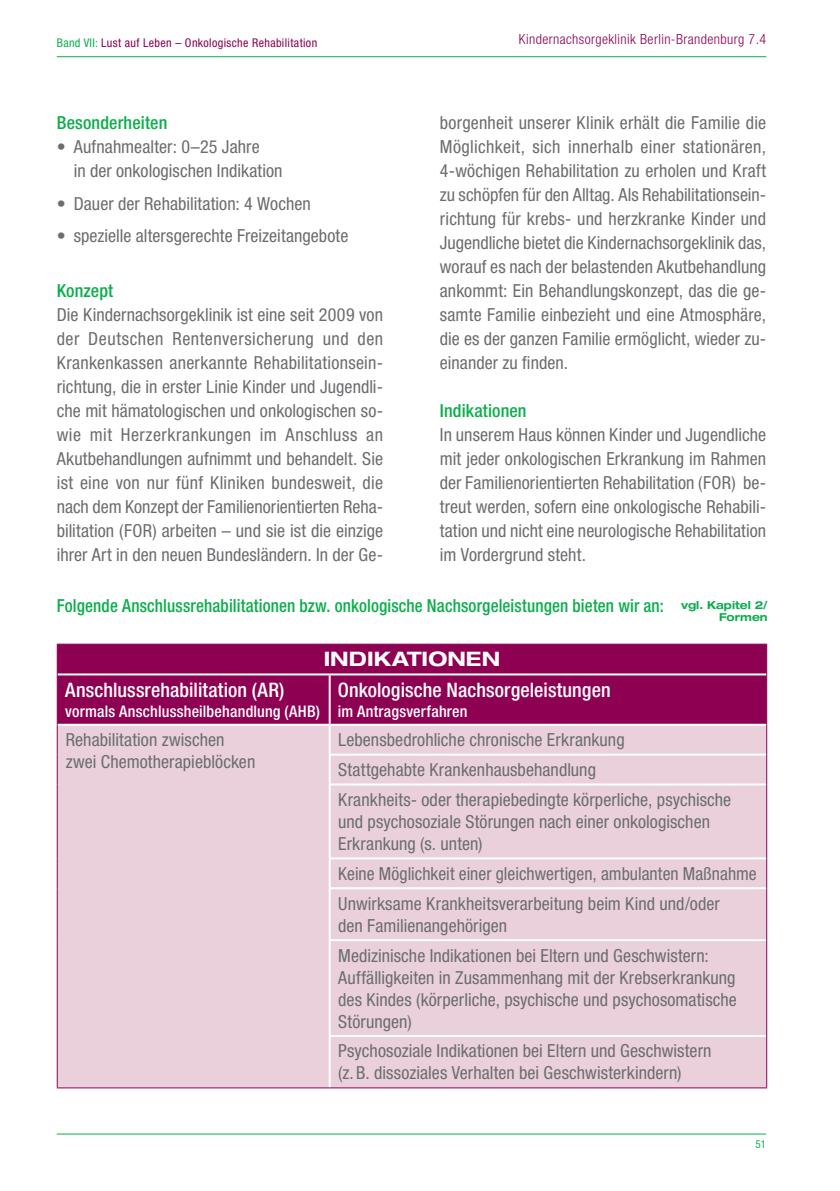
<style>
.page{position:relative;width:840px;height:1191px;background:#fff}
.page>*{position:absolute;margin:0;border:0;box-sizing:border-box;transform-origin:0 0}
.t1{font:500 condensed 20px "Helvetica Neue LT Std";letter-spacing:.005em;color:#fff}
.t2{font:700 expanded 20px "Helvetica Neue LT Std";letter-spacing:.005em;color:#fff}
.t3{font:condensed 18px/24px "Helvetica Neue LT Std";color:#6c6d70}
.t4{font:500 condensed 18px "Helvetica Neue LT Std";letter-spacing:.01em;color:#0cae4c;scale:.95 1}
.t5{font:500 condensed 18px "Helvetica Neue LT Std";letter-spacing:.01em;color:#0cae4c}
.t6{font:500 condensed 16px "Helvetica Neue LT Std";letter-spacing:.01em;color:#fff}
.t7{font:300 condensed 14px "Helvetica Neue LT Std";letter-spacing:.03em;color:#8d0052}
.t8{font:condensed 12px "Helvetica Neue LT Std";letter-spacing:.03em;color:#8d0052}
.t9{font:700 expanded 11px/12px "Helvetica Neue LT Std";color:#0cae4c;text-align:right;scale:.95 1}
.t10{font:condensed 11px "Helvetica Neue LT Std";color:#0cae4c}
.s1{color:#0cae4c}
</style>
<div class="page">
<hr style="left:57px;top:56px;width:708px;height:1px;background:#0cae4c">
<hr style="left:57px;top:1133px;width:708px;height:1px;background:#0cae4c">
<div style="left:58px;top:644px;width:707px;height:79px;background:#8d0052"></div>
<div style="left:58px;top:725px;width:707px;height:362px;background:#e9d0db"></div>
<hr style="left:328px;top:725px;width:2px;height:28px;background:#fff">
<hr style="left:328px;top:753px;width:437px;height:2px;background:#fff">
<hr style="left:328px;top:755px;width:2px;height:28px;background:#fff">
<hr style="left:328px;top:783px;width:437px;height:2px;background:#fff">
<hr style="left:328px;top:785px;width:2px;height:72px;background:#fff">
<hr style="left:328px;top:857px;width:437px;height:2px;background:#fff">
<hr style="left:328px;top:859px;width:2px;height:28px;background:#fff">
<hr style="left:328px;top:887px;width:437px;height:2px;background:#fff">
<hr style="left:328px;top:889px;width:2px;height:50px;background:#fff">
<hr style="left:328px;top:939px;width:437px;height:2px;background:#fff">
<hr style="left:328px;top:941px;width:2px;height:94px;background:#fff">
<hr style="left:328px;top:1035px;width:437px;height:2px;background:#fff">
<hr style="left:328px;top:1037px;width:2px;height:50px;background:#fff">
<hr style="left:57px;top:643px;width:272px;height:1px;background:#8d0052">
<hr style="left:57px;top:644px;width:1px;height:30px;background:#8d0052">
<hr style="left:329px;top:643px;width:437px;height:1px;background:#8d0052">
<hr style="left:765px;top:644px;width:1px;height:30px;background:#8d0052">
<hr style="left:57px;top:674px;width:1px;height:50px;background:#8d0052">
<hr style="left:765px;top:674px;width:1px;height:50px;background:#8d0052">
<hr style="left:57px;top:724px;width:1px;height:30px;background:#8d0052">
<hr style="left:57px;top:754px;width:1px;height:30px;background:#8d0052">
<hr style="left:57px;top:784px;width:1px;height:74px;background:#8d0052">
<hr style="left:57px;top:858px;width:1px;height:30px;background:#8d0052">
<hr style="left:57px;top:888px;width:1px;height:52px;background:#8d0052">
<hr style="left:57px;top:940px;width:1px;height:96px;background:#8d0052">
<hr style="left:57px;top:1036px;width:1px;height:51px;background:#8d0052">
<hr style="left:57px;top:1087px;width:272px;height:1px;background:#8d0052">
<hr style="left:58px;top:673px;width:271px;height:2px;background:#fff">
<hr style="left:329px;top:673px;width:436px;height:2px;background:#fff">
<hr style="left:328px;top:675px;width:2px;height:48px;background:#fff">
<hr style="left:329px;top:1087px;width:437px;height:1px;background:#8d0052">
<hr style="left:765px;top:724px;width:1px;height:30px;background:#8d0052">
<hr style="left:765px;top:754px;width:1px;height:30px;background:#8d0052">
<hr style="left:765px;top:784px;width:1px;height:74px;background:#8d0052">
<hr style="left:765px;top:858px;width:1px;height:30px;background:#8d0052">
<hr style="left:765px;top:888px;width:1px;height:52px;background:#8d0052">
<hr style="left:765px;top:940px;width:1px;height:96px;background:#8d0052">
<hr style="left:765px;top:1036px;width:1px;height:51px;background:#8d0052">
<p class="t8" style="left:57px;top:36px;width:262px"><span class="s1">Band VII:</span> Lust auf Leben – Onkologische Rehabilitation</p>
<p class="t7" style="left:518px;top:31px;width:248px">Kindernachsorgeklinik Berlin-Brandenburg 7.4</p>
<p class="t3" style="left:439px;top:111px;width:327px;text-align:justify">borgenheit unserer Klinik erhält die Familie die Möglichkeit, sich innerhalb einer stationären, 4-wöchigen Rehabilitation zu erholen und Kraft zu schöpfen für den Alltag. Als Rehabilitationsein&shy;richtung für krebs- und herzkranke Kinder und Jugendliche bietet die Kindernachsorgeklinik das, worauf es nach der belastenden Akutbehandlung ankommt: Ein Behandlungskonzept, das die ge&shy;samte Familie einbezieht und eine Atmosphäre, die es der ganzen Familie ermöglicht, wieder zu&shy;einander zu finden.</p>
<p class="t5" style="left:439px;top:400px;width:88px">Indikationen</p>
<p class="t3" style="left:439px;top:422px;width:328px;text-align:justify">In unserem Haus können Kinder und Jugendliche mit jeder onkologischen Erkrankung im Rahmen der Familienorientierten Rehabilitation (FOR) be&shy;treut werden, sofern eine onkologische Rehabili&shy;tation und nicht eine neurologische Rehabilitation im Vordergrund steht.</p>
<p class="t4" style="left:57px;top:595px;width:640px">Folgende Anschlussrehabilitationen bzw. onkologische Nachsorgeleistungen bieten wir an:</p>
<p class="t2" style="left:323px;top:647px;width:178px">INDIKATIONEN</p>
<p class="t1" style="left:65px;top:677px;width:220px">Anschlussrehabilitation (AR)</p>
<p class="t6" style="left:65px;top:701px;width:256px">vormals Anschlussheilbehandlung (AHB)</p>
<p class="t5" style="left:57px;top:112px;width:112px">Besonderheiten</p>
<p class="t3" style="left:74px;top:135px;width:210px;text-indent:-17px">• Aufnahmealter: 0–25 Jahre<br>in der onkologischen Indikation</p>
<p class="t3" style="left:57px;top:191px;width:255px">• Dauer der Rehabilitation: 4 Wochen</p>
<p class="t3" style="left:57px;top:224px;width:293px">• spezielle altersgerechte Freizeitangebote</p>
<p class="t5" style="left:57px;top:280px;width:58px">Konzept</p>
<p class="t3" style="left:57px;top:302px;width:328px;text-align:justify">Die Kindernachsorgeklinik ist eine seit 2009 von der Deutschen Rentenversicherung und den Krankenkassen anerkannte Rehabilitationsein&shy;richtung, die in erster Linie Kinder und Jugendli&shy;che mit hämatologischen und onkologischen so&shy;wie mit Herzerkrankungen im Anschluss an Akutbehandlungen aufnimmt und behandelt. Sie ist eine von nur fünf Kliniken bundesweit, die nach dem Konzept der Familienorientierten Reha&shy;bilitation (FOR) arbeiten – und sie ist die einzige ihrer Art in den neuen Bundesländern. In der Ge-</p>
<p class="t9" style="left:680px;top:598px;width:93px">vgl. Kapitel 2/<br>Formen</p>
<p class="t1" style="left:337px;top:677px;width:274px">Onkologische Nachsorgeleistungen</p>
<p class="t6" style="left:337px;top:701px;width:131px">im Antragsverfahren</p>
<p class="t3" style="left:66px;top:728px;width:191px;line-height:22px">Rehabilitation zwischen zwei Chemotherapieblöcken</p>
<p class="t3" style="left:338px;top:724px;width:394px;line-height:29.8px">Lebensbedrohliche chronische Erkrankung<br>Stattgehabte Krankenhausbehandlung<br>Krankheits- oder therapiebedingte körperliche, psychische</p>
<p class="t3" style="left:338px;top:810px;width:373px;line-height:22px">und psychosoziale Störungen nach einer onkologischen<br>Erkrankung (s. unten)</p>
<p class="t3" style="left:338px;top:858px;width:420px;line-height:29.8px">Keine Möglichkeit einer gleichwertigen, ambulanten Maßnahme<br>Unwirksame Krankheitsverarbeitung beim Kind und/oder</p>
<p class="t3" style="left:338px;top:910px;width:372px;line-height:29.8px">den Familienangehörigen<br>Medizinische Indikationen bei Eltern und Geschwistern:</p>
<p class="t3" style="left:338px;top:966px;width:400px;line-height:22px;text-align:justify">Auffälligkeiten in Zusammenhang mit der Krebserkrankung des Kindes (körperliche, psychische und psychosomatische Störungen)</p>
<p class="t3" style="left:338px;top:1040px;width:374px;line-height:22px">Psychosoziale Indikationen bei Eltern und Geschwistern (z.B. dissoziales Verhalten bei Geschwisterkindern)</p>
<p class="t10" style="left:755px;top:1137px;width:12px">51</p>
</div>
